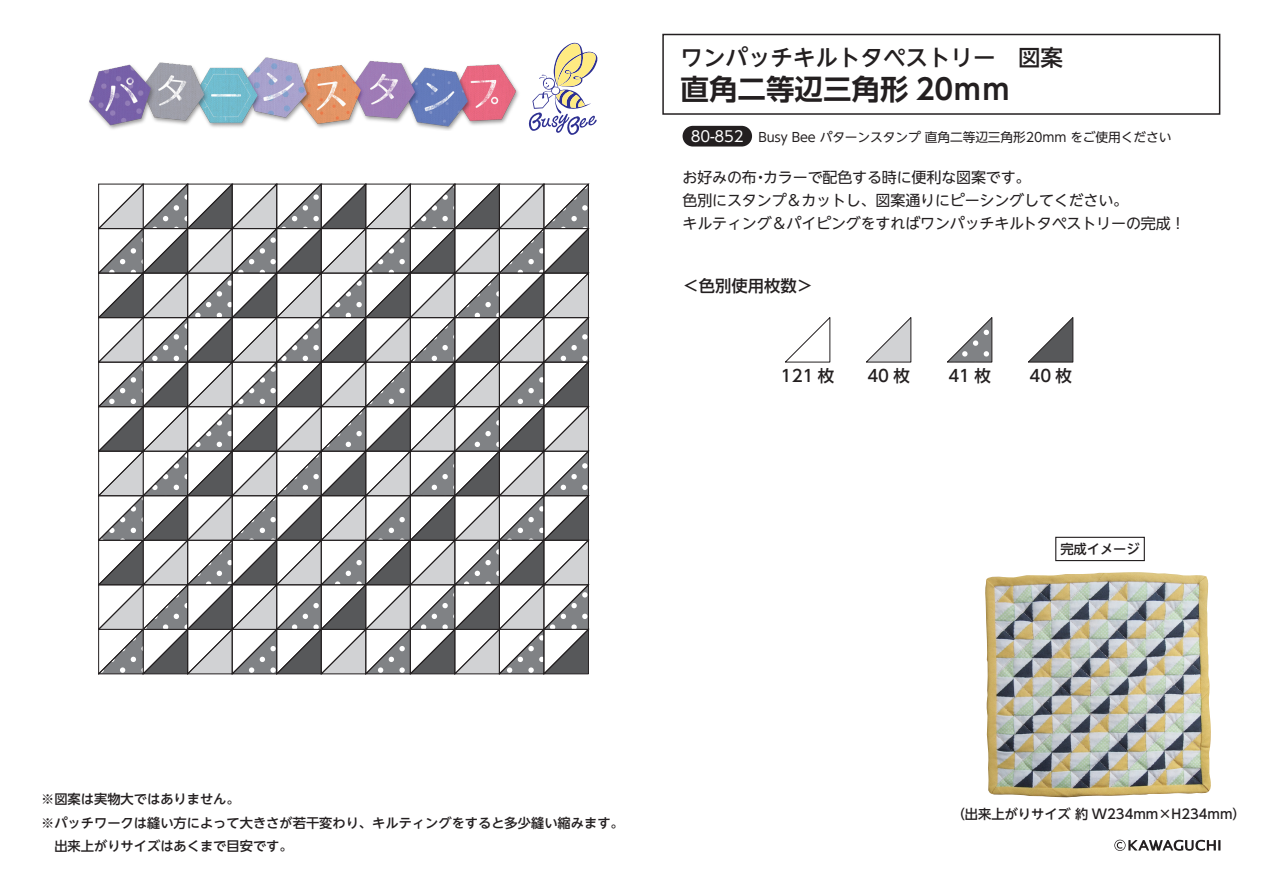
<style>
.page{position:relative;width:1263px;height:893px;background:#fff}
.page>*{position:absolute;margin:0;border:0;box-sizing:border-box;transform-origin:0 0}
.t1{font:700 28.5px "UD Shin Go NT Pro De";color:#231f20}
.t2{font:500 22.5px "UD Shin Go NT Pro";color:#231f20}
.t3{font:500 16.5px "UD Shin Go NT Pro";color:#231f20}
.t4{font:500 16.35px "UD Shin Go NT Pro";color:#231f20}
.t5{font:15px/23.1px "UD Shin Go NT Pro";letter-spacing:-.01em;color:#231f20}
.t6{font:500 13.2px/23.1px "UD Shin Go NT Pro";color:#231f20}
.t7{font:12.75px "UD Shin Go NT Pro";letter-spacing:-.01em;color:#231f20}
.s1{font-size:14.85px;color:#fff}
</style>
<div class="page">
<svg style="left:98px;top:183px;width:491px;height:492px"></svg>
<img style="left:985px;top:572px;width:226px;height:226px">
<svg style="left:866px;top:317px;width:46px;height:46px"></svg>
<svg style="left:947px;top:317px;width:46px;height:46px"></svg>
<svg style="left:1028px;top:317px;width:46px;height:46px"></svg>
<svg style="left:785px;top:317px;width:46px;height:46px"></svg>
<div style="left:1055px;top:537px;width:90px;height:24px;border:1px solid #231f20"></div>
<div style="left:682px;top:126px;width:70px;height:21px;background:#231f20;border-radius:10px"></div>
<div style="left:662px;top:34px;width:558px;height:81px;border:2px solid #231f20"></div>
<img style="left:89px;top:57px;width:430px;height:73px">
<svg style="left:528px;top:42px;width:70px;height:93px"></svg>
<svg style="left:1114px;top:840px;width:106px;height:11px"></svg>
<h2 class="t2" style="left:680px;top:39px;width:384px">ワンパッチキルトタペストリー　図案</h2>
<h1 class="t1" style="left:680px;top:66px;width:331px">直角二等辺三角形 20ｍｍ</h1>
<p class="t7" style="left:691px;top:126px;width:482px"><span class="s1">80-852</span> Busy Bee パターンスタンプ 直角二等辺三角形20mm をご使用ください</p>
<p class="t5" style="left:682px;top:165px;width:504px">お好みの布・カラーで配色する時に便利な図案です。<br>色別にスタンプ＆カットし、図案通りにピーシングしてください。<br>キルティング＆パイピングをすればワンパッチキルトタペストリーの完成！</p>
<p class="t4" style="left:682px;top:272px;width:132px">＜色別使用枚数＞</p>
<p class="t3" style="left:781px;top:363px;width:55px">121 枚</p>
<p class="t3" style="left:867px;top:363px;width:44px">40 枚</p>
<p class="t3" style="left:948px;top:363px;width:44px">41 枚</p>
<p class="t3" style="left:1029px;top:363px;width:44px">40 枚</p>
<p class="t6" style="left:1060px;top:537px;width:81px">完成イメージ</p>
<p class="t6" style="left:41px;top:787px;width:584px">※図案は実物大ではありません。<br>※パッチワークは縫い方によって大きさが若干変わり、キルティングをすると多少縫い縮みます。　出来上がりサイズはあくまで目安です。</p>
<p class="t6" style="left:952px;top:802px;width:296px">（出来上がりサイズ 約 W234mm×H234mm）</p>
</div>
